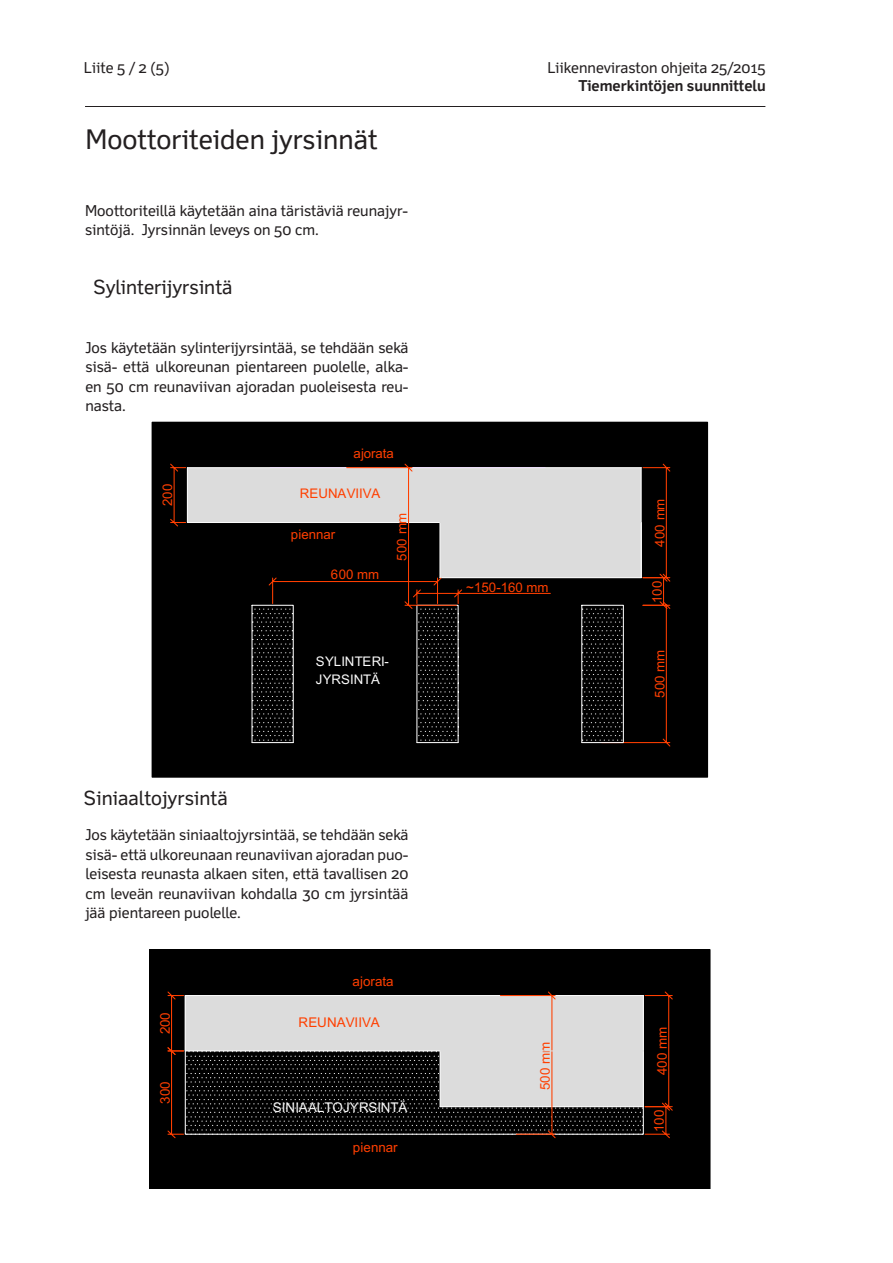
<style>
.page{position:relative;width:893px;height:1263px;background:#fff}
.page>*{position:absolute;margin:0;border:0;box-sizing:border-box;transform-origin:0 0}
.t1{font:27px "Felbridge Pro Regular 2";color:#231f20}
.t2{font:19.5px "Felbridge Pro Regular 2";color:#231f20}
.t3{font:15px/19.5px "Felbridge Pro Regular 2";color:#231f20;text-align:justify}
.t4{font:15px "Felbridge Pro Bold 9";color:#231f20}
.t5{font:13.35px "Arial MT3";letter-spacing:-.005em;color:#ff3f00}
.t6{font:13.35px "Arial MT3";letter-spacing:-.015em;color:#fafafa}
.t7{font:13.2px "Arial MT3";letter-spacing:-.005em;color:#ff3f00}
.t8{font:13.2px/17.9px "Arial MT3";letter-spacing:-.01em;color:#fafafa}
</style>
<div class="page">
<hr style="left:85px;top:106px;width:680px;height:1px;background:#231f20">
<div style="left:152px;top:422px;width:556px;height:355px;background:#000"></div>
<svg style="left:187px;top:467px;width:414px;height:277px"></svg>
<hr style="left:187px;top:468px;width:1px;height:54px;background:#fafafa">
<svg style="left:268px;top:463px;width:283px;height:147px"></svg>
<hr style="left:252px;top:742px;width:41px;height:1px;background:#fafafa">
<hr style="left:417px;top:742px;width:41px;height:1px;background:#fafafa">
<hr style="left:582px;top:742px;width:41px;height:1px;background:#fafafa">
<hr style="left:439px;top:522px;width:1px;height:56px;background:#fafafa">
<hr style="left:440px;top:522px;width:201px;height:1px;background:#dcdcdc">
<svg style="left:170px;top:463px;width:17px;height:64px"></svg>
<svg style="left:601px;top:463px;width:70px;height:284px"></svg>
<svg style="left:149px;top:949px;width:561px;height:240px;background:#434242"></svg>
<svg style="left:167px;top:990px;width:18px;height:149px;background:#1a0903"></svg>
<p class="t3" style="left:84px;top:58px;width:26px">108</p>
<p class="t3" style="left:547px;top:58px;width:220px">Liikenneviraston ohjeita 25/2015</p>
<p class="t4" style="left:579px;top:77px;width:189px">Tiemerkintöjen suunnittelu</p>
<p class="t3" style="left:84px;top:58px;width:87px">Liite 5 / 2 (5)</p>
<h1 class="t1" style="left:85px;top:123px;width:294px">Moottoriteiden jyrsinnät</h1>
<p class="t3" style="left:85px;top:201px;width:325px">Moottoriteillä käytetään aina täristäviä reunajyr&shy;sintöjä. Jyrsinnän leveys on 50 cm.</p>
<h2 class="t2" style="left:94px;top:275px;width:141px">Sylinterijyrsintä</h2>
<p class="t3" style="left:85px;top:337px;width:325px">Jos käytetään sylinterijyrsintää, se tehdään sekä sisä- että ulkoreunan pientareen puolelle, alka&shy;en 50 cm reunaviivan ajoradan puoleisesta reu&shy;nasta.</p>
<p class="t7" style="left:159px;top:506px;width:24px;rotate:-90deg">200</p>
<p class="t7" style="left:353px;top:445px;width:42px">ajorata</p>
<p class="t7" style="left:300px;top:485px;width:82px">REUNAVIIVA</p>
<p class="t7" style="left:291px;top:526px;width:46px">piennar</p>
<p class="t7" style="left:331px;top:566px;width:50px">600 mm</p>
<p class="t7" style="left:393px;top:561px;width:50px;rotate:-90deg">500 mm</p>
<p class="t8" style="left:316px;top:653px;width:75px">SYLINTERI-<br>JYRSINTÄ</p>
<h2 class="t2" style="left:84px;top:786px;width:145px">Siniaaltojyrsintä</h2>
<p class="t3" style="left:85px;top:825px;width:325px">Jos käytetään siniaaltojyrsintää, se tehdään sekä sisä- että ulkoreunaan reunaviivan ajoradan puo&shy;leisesta reunasta alkaen siten, että tavallisen 20 cm leveän reunaviivan kohdalla 30 cm jyrsintää jää pientareen puolelle.</p>
<p class="t5" style="left:156px;top:1034px;width:24px;rotate:-90deg">200</p>
<p class="t5" style="left:156px;top:1104px;width:24px;rotate:-90deg">300</p>
<p class="t5" style="left:353px;top:972px;width:43px">ajorata</p>
<p class="t5" style="left:299px;top:1013px;width:83px">REUNAVIIVA</p>
<p class="t6" style="left:273px;top:1098px;width:136px">SINIAALTOJYRSINTÄ</p>
<p class="t5" style="left:353px;top:1138px;width:46px">piennar</p>
<p class="t7" style="left:466px;top:578px;width:84px">~150-160 mm</p>
<p class="t5" style="left:536px;top:1090px;width:50px;rotate:-90deg">500 mm</p>
<p class="t7" style="left:651px;top:547px;width:50px;rotate:-90deg">400 mm</p>
<p class="t7" style="left:648px;top:603px;width:24px;rotate:-90deg">100</p>
<p class="t7" style="left:651px;top:698px;width:50px;rotate:-90deg">500 mm</p>
<p class="t5" style="left:653px;top:1075px;width:50px;rotate:-90deg">400 mm</p>
<p class="t5" style="left:650px;top:1132px;width:24px;rotate:-90deg">100</p>
</div>
